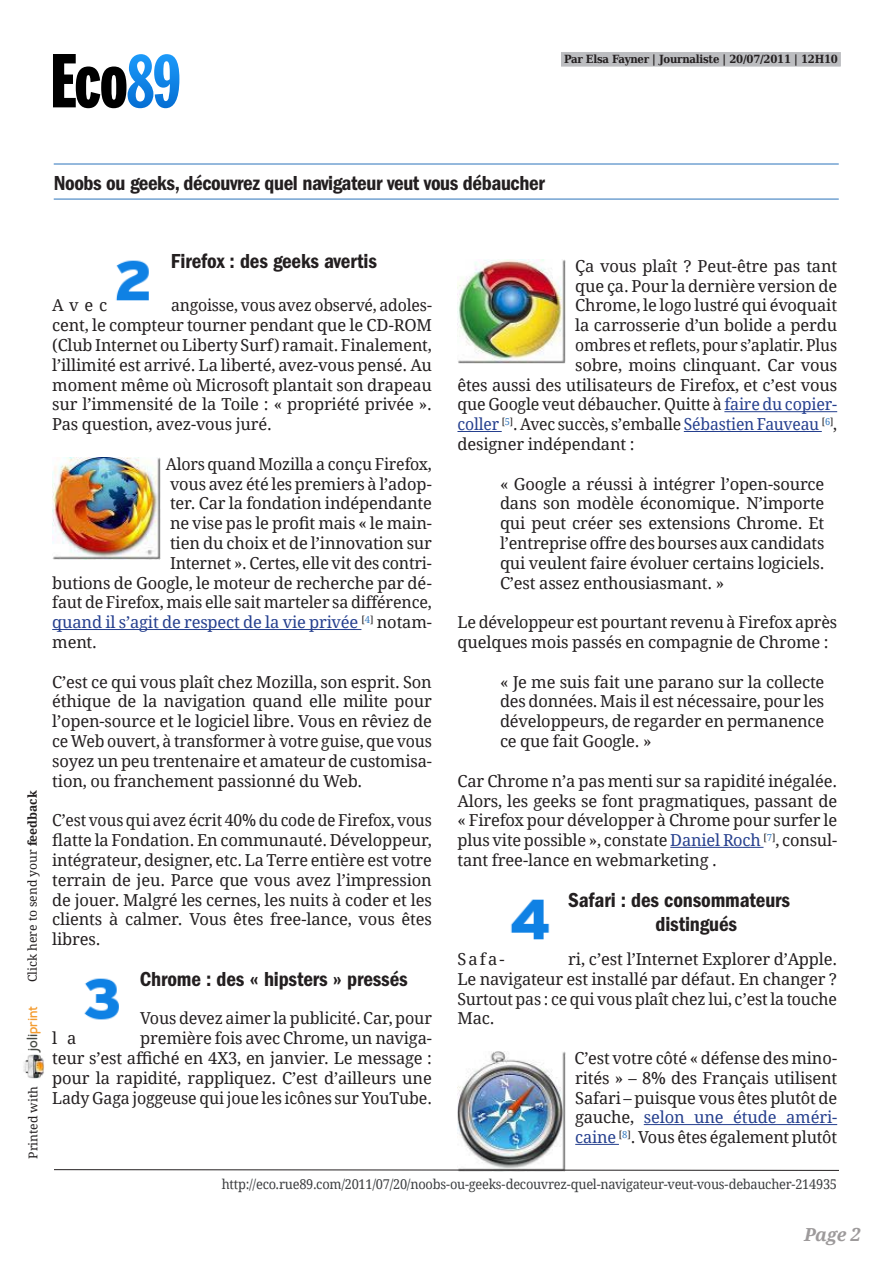
<style>
.page{position:relative;width:893px;height:1263px;background:#fff}
.page>*{position:absolute;margin:0;border:0;box-sizing:border-box;transform-origin:0 0}
.t1{font:21px/24px "ITC Franklin Gothic Std Dm Cd";letter-spacing:-.005em;color:#231f20}
.t2{font:italic 700 18px "Droid Serif";color:#9d9a9b}
.t3{font:16.5px/19.8px "Droid Serif";letter-spacing:-.01em;color:#231f20;text-align:justify}
.t4{font:16.5px/19.8px "Droid Serif";letter-spacing:-.01em;color:#231f20;text-align:justify;scale:.96 1}
.t5{font:16.5px/19.8px "Droid Serif";letter-spacing:-.01em;color:#231f20;text-align:justify;scale:.95 1}
.t6{font:16.5px "Droid Serif";letter-spacing:-.01em;color:#253f8e;scale:.96 1}
.t7{font:16.5px "Droid Serif";letter-spacing:-.01em;color:#253f8e}
.t8{font:700 13.65px "Candela";color:#f49c30}
.t9{font:13.5px "Droid Serif";letter-spacing:-.02em;color:#3c3e40;scale:.95 1}
.t10{font:12.15px "Droid Serif";color:#231f20}
.t11{font:700 11.25px "DejaVu Serif Condensed";letter-spacing:-.02em;color:#231f20}
.s1{font-weight:700}
.s2{color:#464943}
.s3{color:#231f20}
.s4{color:#253f8e}
</style>
<div class="page">
<img style="left:23px;top:1054px;width:21px;height:25px">
<svg style="left:53px;top:54px;width:126px;height:54px"></svg>
<hr style="left:54px;top:163px;width:785px;height:2px;background:#367abe">
<hr style="left:54px;top:199px;width:785px;height:1px;background:#367abe">
<hr style="left:52px;top:629px;width:309px;height:1px;background:#253f8e">
<img style="left:115px;top:260px;width:34px;height:41px">
<img style="left:52px;top:457px;width:108px;height:103px">
<img style="left:84px;top:978px;width:35px;height:42px">
<hr style="left:724px;top:411px;width:113px;height:1px;background:#253f8e">
<hr style="left:457px;top:431px;width:45px;height:1px;background:#253f8e">
<hr style="left:684px;top:431px;width:138px;height:1px;background:#253f8e">
<hr style="left:670px;top:847px;width:93px;height:1px;background:#253f8e">
<hr style="left:644px;top:1124px;width:193px;height:1px;background:#253f8e">
<hr style="left:575px;top:1144px;width:44px;height:1px;background:#253f8e">
<img style="left:457px;top:259px;width:108px;height:105px">
<img style="left:510px;top:899px;width:40px;height:41px">
<img style="left:457px;top:1051px;width:108px;height:118px">
<svg style="left:54px;top:1169px;width:785px;height:2px"></svg>
<div style="left:561px;top:52px;width:280px;height:14px;background:#bcbdc0"></div>
<p class="t11" style="left:564px;top:49px;width:275px">Par Elsa Fayner | Journaliste | 20/07/2011 | 12H10</p>
<p class="t1" style="left:54px;top:171px;width:493px">Noobs ou geeks, découvrez quel navigateur veut vous débaucher</p>
<p class="t10" style="left:25px;top:982px;width:193px;rotate:-90deg">Click here to send your <span class="s1">feedback</span></p>
<p class="t8" style="left:24px;top:1051px;width:46px;rotate:-90deg"><span class="s2">joli</span>print</p>
<p class="t10" style="left:26px;top:1159px;width:74px;rotate:-90deg">Printed with</p>
<p class="t1" style="left:171px;top:249px;width:208px">Firefox : des geeks avertis</p>
<p class="t4" style="left:52px;top:296px;width:397px;text-indent:119px">angoisse, vous avez observé, adoles&shy;cent, le compteur tourner pendant que le CD-ROM (Club Internet ou Liberty Surf) ramait. Finalement, l’illimité est arrivé. La liberté, avez-vous pensé. Au moment même où Microsoft plantait son drapeau sur l’immensité de la Toile : « propriété privée ».<br>Pas question, avez-vous juré.</p>
<p class="t4" style="left:166px;top:454px;width:279px">Alors quand Mozilla a conçu Firefox,</p>
<p class="t3" style="left:170px;top:474px;width:263px">vous avez été les premiers à l’adop-</p>
<p class="t3" style="left:170px;top:494px;width:263px">ter. Car la fondation indépendante</p>
<p class="t3" style="left:170px;top:514px;width:263px">ne vise pas le profit mais « le main-</p>
<p class="t3" style="left:170px;top:533px;width:263px">tien du choix et de l’innovation sur</p>
<p class="t3" style="left:170px;top:553px;width:263px">Internet ». Certes, elle vit des contri-</p>
<p class="t3" style="left:52px;top:573px;width:381px">butions de Google, le moteur de recherche par dé-</p>
<p class="t3" style="left:52px;top:593px;width:381px">faut de Firefox, mais elle sait marteler sa différence,</p>
<p class="t7" style="left:52px;top:612px;width:381px">quand il s’agit de respect de la vie privée <sup>[</sup><sup>4</sup><sup>]</sup> <span class="s3">notam-</span></p>
<p class="t3" style="left:52px;top:632px;width:46px">ment.</p>
<p class="t3" style="left:52px;top:672px;width:381px">C’est ce qui vous plaît chez Mozilla, son esprit. Son éthique de la navigation quand elle milite pour l’open-source et le logiciel libre. Vous en rêviez de ce Web ouvert, à transformer à votre guise, que vous soyez un peu trentenaire et amateur de customisa&shy;tion, ou franchement passionné du Web.</p>
<p class="t5" style="left:52px;top:811px;width:401px">C’est vous qui avez écrit 40% du code de Firefox, vous flatte la Fondation. En communauté. Développeur, intégrateur, designer, etc. La Terre entière est votre terrain de jeu. Parce que vous avez l’impression de jouer. Malgré les cernes, les nuits à coder et les clients à calmer. Vous êtes free-lance, vous êtes libres.</p>
<p class="t1" style="left:140px;top:967px;width:269px">Chrome : des « hipsters » pressés</p>
<p class="t3" style="left:140px;top:1009px;width:293px">Vous devez aimer la publicité. Car, pour</p>
<p class="t3" style="left:52px;top:1028px;width:26px">l a</p>
<p class="t3" style="left:52px;top:296px;width:57px">Avec</p>
<p class="t3" style="left:52px;top:1028px;width:381px;text-indent:88px">première fois avec Chrome, un naviga&shy;teur s’est affiché en 4X3, en janvier. Le message : pour la rapidité, rappliquez. C’est d’ailleurs une Lady Gaga joggeuse qui joue les icônes sur YouTube.</p>
<p class="t3" style="left:575px;top:256px;width:264px">Ça vous plaît ? Peut-être pas tant</p>
<p class="t3" style="left:575px;top:276px;width:263px">que ça. Pour la dernière version de</p>
<p class="t3" style="left:575px;top:296px;width:263px">Chrome, le logo lustré qui évoquait</p>
<p class="t3" style="left:575px;top:316px;width:263px">la carrosserie d’un bolide a perdu</p>
<p class="t5" style="left:575px;top:335px;width:277px">ombres et reflets, pour s’aplatir. Plus</p>
<p class="t3" style="left:575px;top:355px;width:263px">sobre, moins clinquant. Car vous</p>
<p class="t3" style="left:457px;top:375px;width:381px">êtes aussi des utilisateurs de Firefox, et c’est vous</p>
<p class="t3" style="left:457px;top:395px;width:381px">que Google veut débaucher. Quitte à <span class="s4">faire du copier-</span></p>
<p class="t6" style="left:457px;top:414px;width:397px">coller <sup>[</sup><sup>5</sup><sup>]</sup><span class="s3">. Avec succès, s’emballe</span> Sébastien Fauveau <sup>[</sup><sup>6</sup><sup>]</sup><span class="s3">,</span></p>
<p class="t3" style="left:457px;top:434px;width:178px">designer indépendant :</p>
<p class="t3" style="left:500px;top:474px;width:326px">« Google a réussi à intégrer l’open-source dans son modèle économique. N’importe qui peut créer ses extensions Chrome. Et l’entreprise offre des bourses aux candidats qui veulent faire évoluer certains logiciels.<br>C’est assez enthousiasmant. »</p>
<p class="t3" style="left:457px;top:613px;width:381px">Le développeur est pourtant revenu à Firefox après quelques mois passés en compagnie de Chrome :</p>
<p class="t3" style="left:500px;top:672px;width:326px">« Je me suis fait une parano sur la collecte des données. Mais il est nécessaire, pour les développeurs, de regarder en permanence ce que fait Google. »</p>
<p class="t3" style="left:457px;top:771px;width:381px">Car Chrome n’a pas menti sur sa rapidité inégalée.<br>Alors, les geeks se font pragmatiques, passant de « Firefox pour développer à Chrome pour surfer le plus vite possible », constate <span class="s4">Daniel Roch</span> <sup>[</sup><sup>7</sup><sup>]</sup>, consul&shy;tant free-lance en webmarketing .</p>
<p class="t1" style="left:655px;top:888px;width:136px;text-indent:-87px">Safari : des consommateurs distingués</p>
<p class="t3" style="left:457px;top:949px;width:49px">Safa-</p>
<p class="t3" style="left:457px;top:949px;width:381px;text-indent:111px">ri, c’est l’Internet Explorer d’Apple.<br>Le navigateur est installé par défaut. En changer ?<br>Surtout pas : ce qui vous plaît chez lui, c’est la touche Mac.</p>
<p class="t3" style="left:574px;top:1048px;width:264px">C’est votre côté « défense des mino&shy;rités » – 8% des Français utilisent Safari – puisque vous êtes plutôt de gauche, <span class="s4">selon une étude améri&shy;caine</span> <sup>[</sup><sup>8</sup><sup>]</sup>. Vous êtes également plutôt</p>
<p class="t9" style="left:222px;top:1175px;width:649px">http://eco.rue89.com/2011/07/20/noobs-ou-geeks-decouvrez-quel-navigateur-veut-vous-debaucher-214935</p>
<p class="t2" style="left:804px;top:1223px;width:58px">Page 2</p>
</div>
